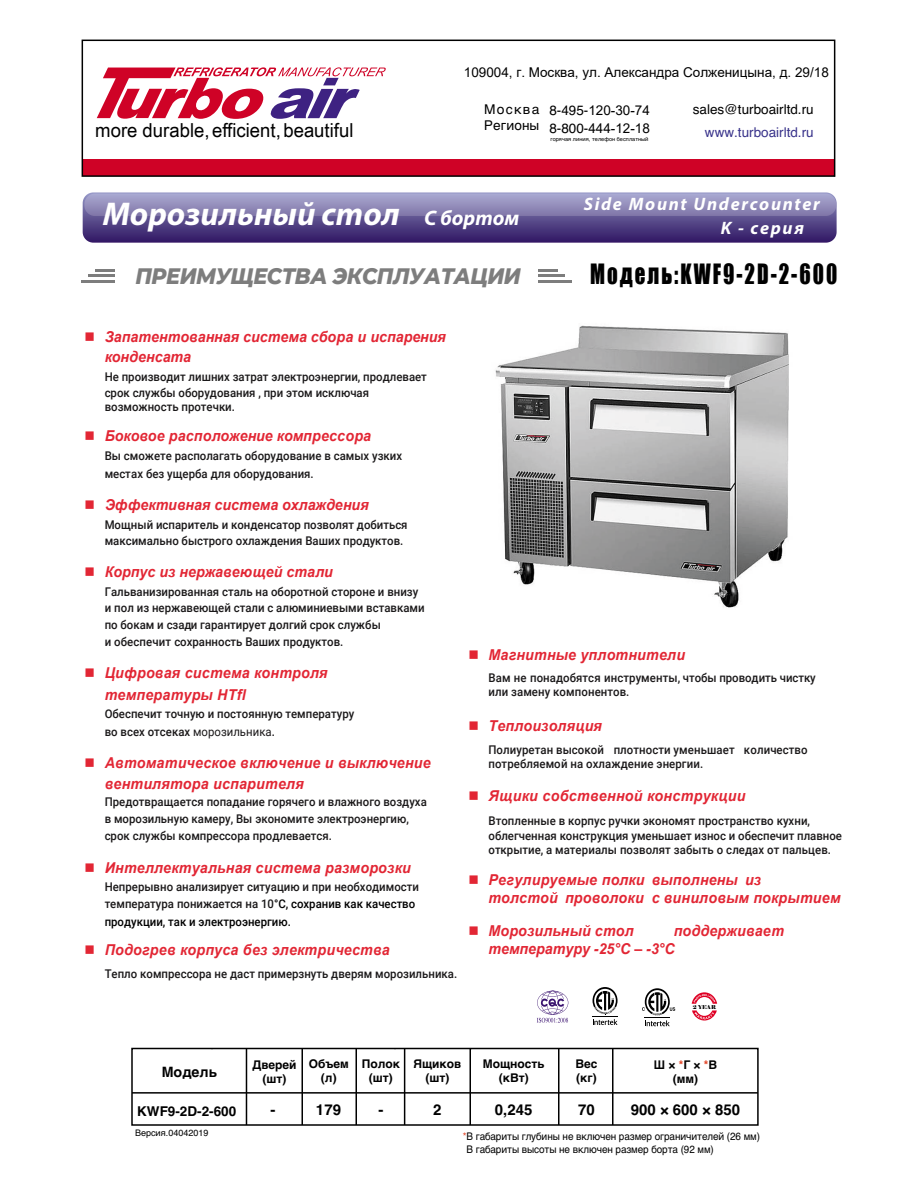
<style>
.page{position:relative;width:918px;height:1188px;background:#fff}
.page>*{position:absolute;margin:0;border:0;box-sizing:border-box;transform-origin:0 0}
.t1{font:italic 700 33px "Myriad Pro";color:#fff}
.t2{font:25.65px "Impact";letter-spacing:.095em;color:#000;scale:.81 1}
.t3{font:italic 800 22.8px "Montserrat";letter-spacing:-.025em;color:#7d7d7d;scale:.91 1}
.t4{font:19.35px "Arial Narrow";color:#000;scale:1.17 1}
.t5{font:italic 700 18px "Myriad Pro";letter-spacing:.095em;color:#fff}
.t6{font:italic 700 15px/18px "Arial";letter-spacing:.015em;color:#e22634;scale:.95 1}
.t7{font:700 15px "Helvetica";color:#000}
.t8{font:700 14.25px "Helvetica";color:#000}
.t9{font:13.5px/17.9px "Arial";color:#000}
.t10{font:13.5px/16.2px "Helvetica";color:#000}
.t11{font:13.5px "Helvetica";color:#38328a}
.t12{font:700 13.5px "Helvetica";color:#000}
.t13{font:500 12px/14.4px "Roboto";color:#1a1819;scale:.95 1}
.t14{font:700 12px/14.4px "Helvetica";color:#000;text-align:center}
.t15{font:10.5px/12.6px "Helvetica";letter-spacing:-.005em;color:#000;scale:.94 1}
.t16{font:9px "Helvetica";color:#000}
.t17{font:5.55px "Helvetica";letter-spacing:.005em;color:#000}
.t18{font:5.25px "Elephant";color:#000}
.s1{font-family:"Helvetica"}
.s2{font-size:21px}
.s3{font-weight:400}
.s4{color:#000}
.s5{color:#e13f20}
.s6{color:#fff}
</style>
<div class="page">
<img style="left:495px;top:325px;width:294px;height:283px">
<svg style="left:82px;top:40px;width:753px;height:137px"></svg>
<svg style="left:97px;top:67px;width:289px;height:52px"></svg>
<svg style="left:642px;top:988px;width:33px;height:38px"></svg>
<svg style="left:593px;top:987px;width:25px;height:38px"></svg>
<svg style="left:537px;top:991px;width:31px;height:32px"></svg>
<div style="left:131px;top:1048px;width:628px;height:78px;border:2px solid #000"></div>
<hr style="left:132px;top:1092px;width:626px;height:2px;background:#000">
<hr style="left:246px;top:1048px;width:1px;height:77px;background:#000">
<hr style="left:302px;top:1048px;width:1px;height:77px;background:#000">
<hr style="left:356px;top:1048px;width:1px;height:77px;background:#000">
<hr style="left:470px;top:1048px;width:1px;height:77px;background:#000">
<hr style="left:404px;top:1048px;width:1px;height:77px;background:#000">
<hr style="left:558px;top:1048px;width:2px;height:77px;background:#000">
<hr style="left:612px;top:1048px;width:2px;height:77px;background:#000">
<svg style="left:692px;top:992px;width:25px;height:29px"></svg>
<svg style="left:83px;top:192px;width:754px;height:51px;background:#6f639b"></svg>
<svg style="left:95px;top:269px;width:19px;height:2px"></svg>
<hr style="left:88px;top:274px;width:26px;height:3px;background:#7d7d7d">
<hr style="left:81px;top:280px;width:33px;height:3px;background:#7d7d7d">
<svg style="left:538px;top:269px;width:19px;height:2px"></svg>
<hr style="left:538px;top:274px;width:26px;height:3px;background:#7d7d7d">
<hr style="left:538px;top:280px;width:33px;height:3px;background:#7d7d7d">
<h3 class="t4" style="left:95px;top:116px;width:222px">more durable,efficient,beautiful</h3>
<p class="t9" style="left:464px;top:63px;width:367px">109004, г. Москва, ул. Александра Солженицына, д. 29/18</p>
<p class="t10" style="left:484px;top:102px;width:57px">Москва<br>Регионы</p>
<p class="t9" style="left:549px;top:102px;width:102px"><span class="s1">8-495-</span>120-30-74<br><span class="s1">8-800-</span>444-12-18</p>
<p class="t10" style="left:693px;top:102px;width:122px">sales@turboairltd.ru</p>
<p class="t11" style="left:705px;top:122px;width:110px">www.turboairltd.ru</p>
<p class="t17" style="left:550px;top:134px;width:100px">горячая линия, телефон бесплатный</p>
<h1 class="t1" style="left:103px;top:192px;width:418px">Морозильный стол <span class="s2">С бортом</span></h1>
<h3 class="t3" style="left:135px;top:259px;width:425px">ПРЕИМУЩЕСТВА ЭКСПЛУАТАЦИИ</h3>
<h3 class="t5" style="left:584px;top:192px;width:238px">Side Mount Undercounter</h3>
<h3 class="t5" style="left:721px;top:216px;width:85px">K - серия</h3>
<h2 class="t2" style="left:590px;top:254px;width:306px">Модель:KWF9-2D-2-600</h2>
<p class="t6" style="left:105px;top:327px;width:361px;line-height:20.2px;text-indent:-20px">■ Запатентованная система сбора и испарения конденсата</p>
<p class="t13" style="left:105px;top:368px;width:341px;line-height:16.2px">Не производит лишних затрат электроэнергии, продлевает срок службы оборудования , при этом исключая</p>
<p class="t13" style="left:105px;top:399px;width:139px">возможность протечки.</p>
<p class="t6" style="left:85px;top:427px;width:303px">■ Боковое расположение компрессора</p>
<p class="t13" style="left:105px;top:446px;width:315px;line-height:18.1px">Вы сможете располагать оборудование в самых узких местах без ущерба для оборудования.</p>
<p class="t6" style="left:85px;top:496px;width:301px">■ Эффективная система охлаждения</p>
<p class="t13" style="left:105px;top:516px;width:320px;line-height:16.6px">Мощный испаритель и конденсатор позволят добиться максимально быстрого охлаждения Ваших продуктов.</p>
<p class="t6" style="left:85px;top:563px;width:263px">■ Корпус из нержавеющей стали</p>
<p class="t13" style="left:105px;top:583px;width:338px;line-height:16.6px">Гальванизированная сталь на оборотной стороне и внизу и пол из нержавеющей стали с алюминиевыми вставками по бокам и сзади гарантирует долгий срок службы<br>и обеспечит сохранность Ваших продуктов.</p>
<p class="t6" style="left:105px;top:663px;width:236px;line-height:21.5px;text-indent:-20px">■ Цифровая система контроля температуры HTfl</p>
<p class="t13" style="left:105px;top:704px;width:264px;line-height:18px">Обеспечит точную и постоянную температуру во всех отсеках <span class="s3">морозильника</span>.</p>
<p class="t6" style="left:105px;top:752px;width:345px;line-height:21.1px;text-indent:-20px">■ Автоматическое включение и выключение вентилятора испарителя</p>
<p class="t13" style="left:105px;top:793px;width:341px;line-height:16.8px">Предотвращается попадание горячего и влажного воздуха в морозильную камеру, Вы экономите электроэнергию, срок службы компрессора продлевается.</p>
<p class="t6" style="left:85px;top:859px;width:345px">■ Интеллектуальная система разморозки</p>
<p class="t13" style="left:105px;top:878px;width:332px;line-height:17.2px">Непрерывно анализирует ситуацию и при необходимости температура понижается на 10<span class="s4">°C, сохранив как качество продукции, так и электроэнергию.</span></p>
<p class="t6" style="left:85px;top:941px;width:323px">■ Подогрев корпуса без электричества</p>
<p class="t13" style="left:105px;top:966px;width:373px">Тепло компрессора не даст примерзнуть дверям морозильника.</p>
<p class="t6" style="left:468px;top:646px;width:230px">■ Магнитные уплотнители</p>
<p class="t13" style="left:489px;top:670px;width:346px">Вам не понадобятся инструменты, чтобы проводить чистку или замену компонентов.</p>
<p class="t6" style="left:468px;top:717px;width:142px">■ Теплоизоляция</p>
<p class="t13" style="left:489px;top:742px;width:337px">Полиуретан высокой плотности уменьшает количество потребляемой на охлаждение энергии.</p>
<p class="t6" style="left:468px;top:788px;width:293px">■ Ящики собственной конструкции</p>
<p class="t13" style="left:489px;top:813px;width:374px">Втопленные в корпус ручки экономят пространство кухни, облегченная конструкция уменьшает износ и обеспечит плавное открытие, а материалы позволят забыть о следах от пальцев.</p>
<p class="t6" style="left:489px;top:871px;width:372px;text-indent:-20px">■ Регулируемые полки выполнены из<br>толстой проволоки с виниловым покрытием</p>
<p class="t6" style="left:468px;top:922px;width:176px">■ Морозильный стол</p>
<p class="t6" style="left:489px;top:922px;width:313px;text-indent:185px">поддерживает температуру -25°C – -3°C</p>
<p class="t18" style="left:693px;top:1004px;width:25px">2 YEAR</p>
<p class="t8" style="left:162px;top:1060px;width:57px">Модель</p>
<p class="t14" style="left:252px;top:1057px;width:46px">Дверей (шт)</p>
<p class="t14" style="left:309px;top:1056px;width:42px">Объем (л)</p>
<p class="t14" style="left:362px;top:1056px;width:40px">Полок (шт)</p>
<p class="t14" style="left:483px;top:1056px;width:63px">Мощность (кВт)</p>
<p class="t14" style="left:575px;top:1056px;width:24px;text-align:left">Вес (кг)</p>
<p class="t14" style="left:654px;top:1057px;width:65px">Ш × <span class="s5">*</span>Г × <span class="s5">*</span>В (мм)</p>
<p class="t12" style="left:137px;top:1100px;width:101px">KWF9-2D-2-600</p>
<p class="t7" style="left:271px;top:1097px;width:6px">-</p>
<p class="t7" style="left:316px;top:1097px;width:27px">179</p>
<p class="t7" style="left:379px;top:1097px;width:6px">-</p>
<p class="t14" style="left:414px;top:1056px;width:49px">Ящиков (шт)</p>
<p class="t7" style="left:433px;top:1097px;width:10px">2</p>
<p class="t7" style="left:495px;top:1097px;width:39px">0,245</p>
<p class="t7" style="left:578px;top:1097px;width:18px">70</p>
<p class="t7" style="left:631px;top:1097px;width:111px">900 × 600 × 850</p>
<p class="t16" style="left:135px;top:1125px;width:75px">Версия.04042019</p>
<p class="t15" style="left:463px;top:1131px;width:318px"><span class="s5">*</span>В габариты глубины не включен размер ограничителей (26 мм) <span class="s6">*</span>В габариты высоты не включен размер борта (92 мм)</p>
</div>
